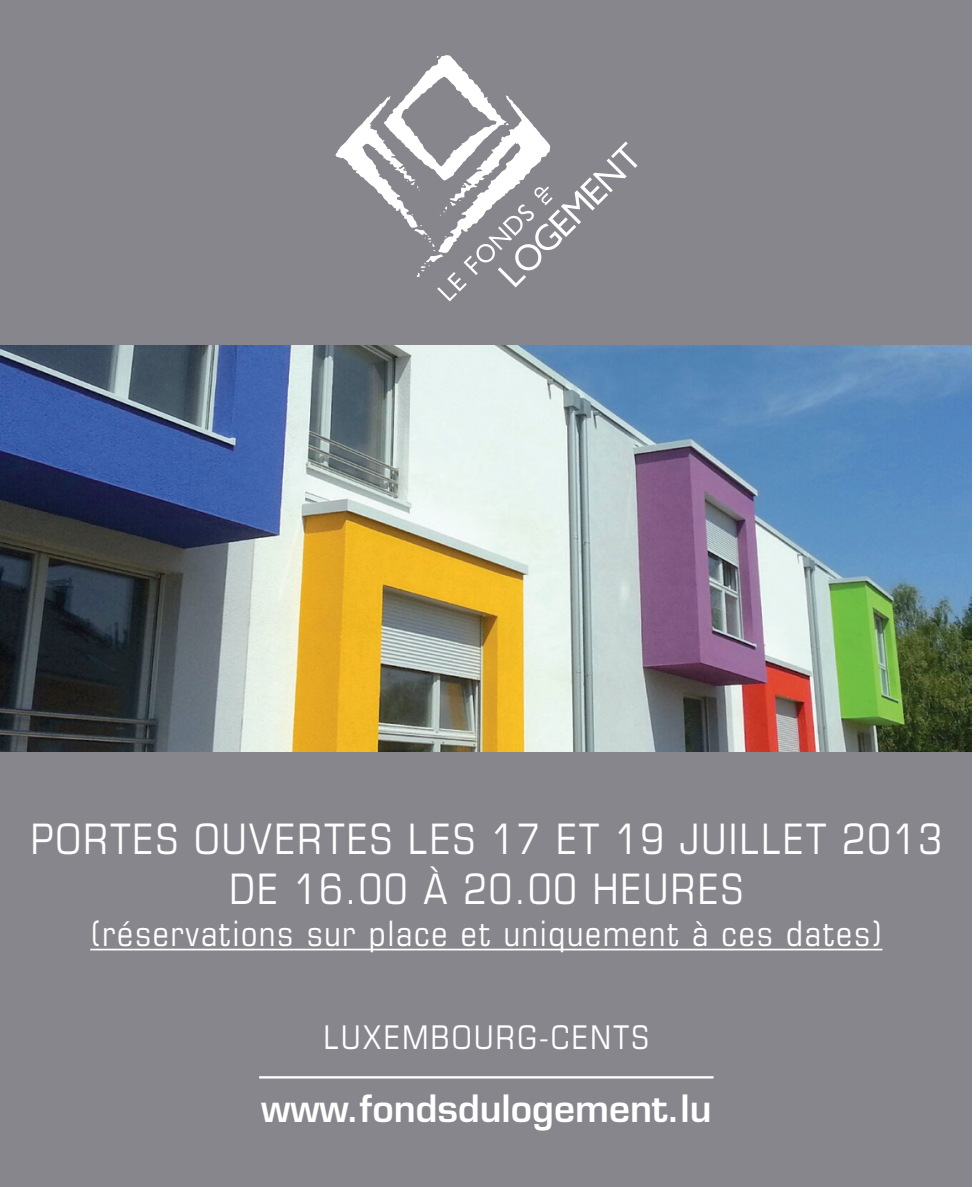
<style>
.page{position:relative;width:976px;height:1187px;background:#fff}
.page>*{position:absolute;margin:0;border:0;box-sizing:border-box;transform-origin:0 0}
.t1{font:condensed 42px/50.4px "Eurostile";letter-spacing:.05em;color:#fff;text-align:center}
.t2{font:600 36.75px "Eurostile";color:#fff}
.t3{font:condensed 35px "Eurostile";letter-spacing:.05em;color:#fff}
.t4{font:condensed 32.55px "Eurostile";letter-spacing:.07em;color:#fff}
</style>
<div class="page">
<div style="left:0;top:0;width:972px;height:1186px;background:#87868d"></div>
<img style="left:0;top:345px;width:972px;height:407px">
<hr style="left:259px;top:1076px;width:455px;height:2px;background:#fff">
<svg style="left:335px;top:55px;width:302px;height:246px"></svg>
<hr style="left:90px;top:948px;width:792px;height:2px;background:#fff">
<p class="t1" style="left:31px;top:813px;width:912px">PORTES OUVERTES LES 17 ET 19 JUILLET 2013<br>DE 16.00 À 20.00 HEURES</p>
<p class="t3" style="left:90px;top:912px;width:794px">(RÉSERVATIONS SUR PLACE ET UNIQUEMENT À CES DATES)</p>
<p class="t4" style="left:324px;top:1017px;width:326px">LUXEMBOURG-CENTS</p>
<p class="t2" style="left:261px;top:1085px;width:452px">www.fondsdulogement.lu</p>
</div>
